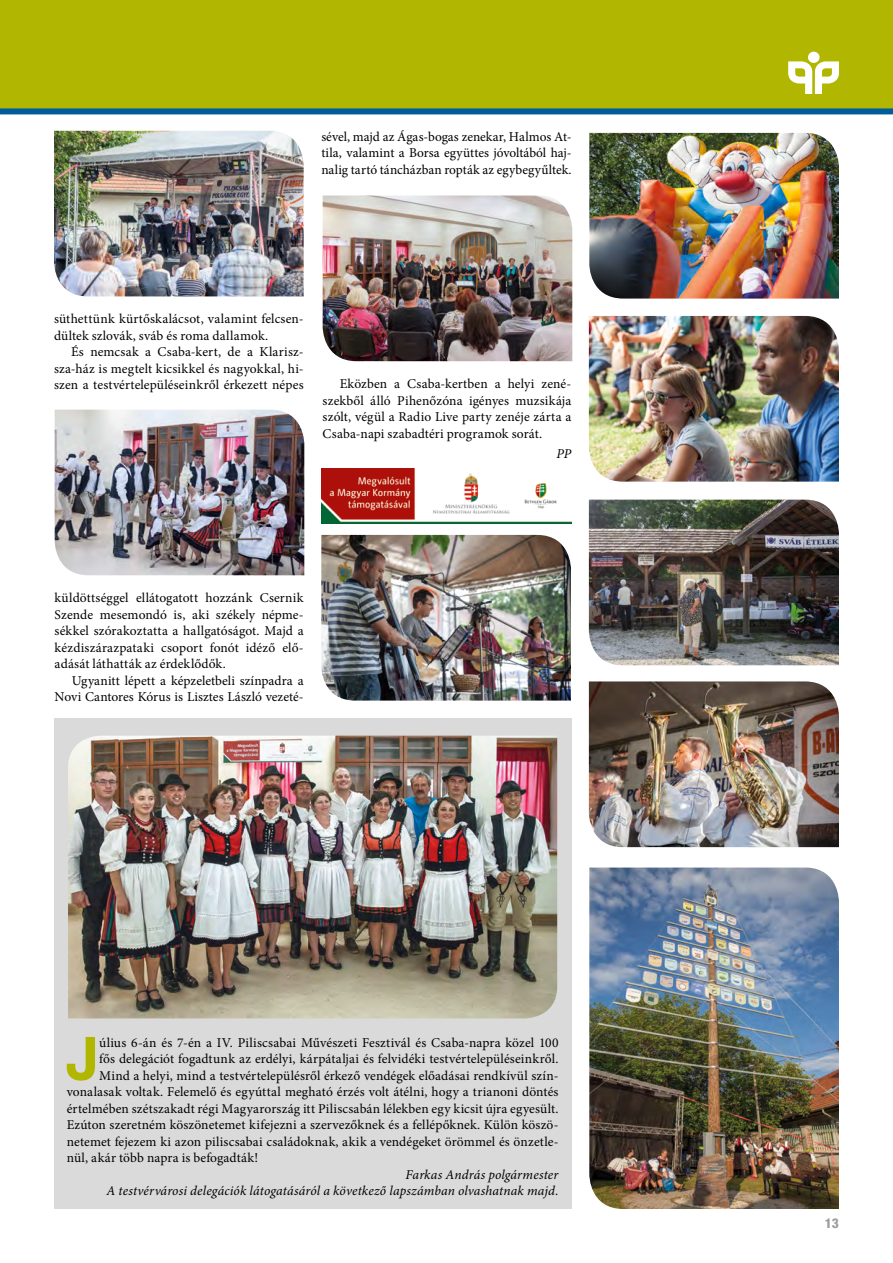
<style>
.page{position:relative;width:893px;height:1263px;background:#fff}
.page>*{position:absolute;margin:0;border:0;box-sizing:border-box;transform-origin:0 0}
.t1{font:700 59.7px "Helvetica Neue LT Pro";color:#b1b700}
.t2{font:13.5px/16.5px "Minion Pro";letter-spacing:.01em;color:#000;text-align:justify}
.t3{font:italic 13.5px/16.5px "Minion Pro";letter-spacing:.01em;color:#000;text-align:right}
.t4{font:800 condensed 13.5px "Helvetica Neue LT Pro";color:#9d9d9c}
</style>
<div class="page">
<div style="left:0;top:0;width:893px;height:108px;background:#b1b700"></div>
<div style="left:0;top:108px;width:893px;height:6px;background:#005c9a"></div>
<div style="left:54px;top:719px;width:517px;height:490px;background:#dadada"></div>
<img style="left:54px;top:131px;width:250px;height:165px">
<img style="left:589px;top:133px;width:250px;height:166px">
<img style="left:589px;top:867px;width:250px;height:342px">
<img style="left:55px;top:410px;width:249px;height:165px">
<img style="left:323px;top:196px;width:249px;height:165px">
<img style="left:321px;top:535px;width:250px;height:166px">
<img style="left:589px;top:681px;width:250px;height:166px">
<img style="left:589px;top:500px;width:250px;height:165px">
<img style="left:589px;top:316px;width:250px;height:166px">
<img style="left:322px;top:468px;width:249px;height:56px">
<img style="left:68px;top:736px;width:489px;height:282px">
<div style="left:808px;top:52px;width:12px;height:11px;background:#fff;border-radius:50%"></div>
<svg style="left:788px;top:60px;width:51px;height:34px"></svg>
<p class="t2" style="left:321px;top:128px;width:252px">sével, majd az Ágas-bogas zenekar, Halmos At&shy;tila, valamint a Borsa együttes jóvoltából haj&shy;nalig tartó táncházban ropták az egybegyűltek.</p>
<p class="t2" style="left:54px;top:311px;width:251px">süthettünk kürtőskalácsot, valamint felcsen&shy;dültek szlovák, sváb és roma dallamok.</p>
<p class="t2" style="left:54px;top:344px;width:251px;text-indent:17px">És nemcsak a Csaba-kert, de a Klaris - sza-ház is megtelt kicsikkel és nagyokkal, hi&shy;szen a testvértelepüléseinkről érkezett népes</p>
<p class="t2" style="left:323px;top:375px;width:250px;text-indent:17px">Eközben a Csaba-kertben a helyi zené&shy;szekből álló Pihenőzóna igényes muzsikája szólt, végül a Radio Live party zenéje zárta a Csaba-napi szabadtéri programok sorát.</p>
<p class="t3" style="left:557px;top:446px;width:16px">PP</p>
<p class="t2" style="left:55px;top:590px;width:250px">küldöttséggel ellátogatott hozzánk Csernik Szende mesemondó is, aki székely népme&shy;sékkel szórakoztatta a hallgatóságot. Majd a kézdiszárazpataki csoport fonót idéző elő&shy;adását láthatták az érdeklődők.</p>
<p class="t2" style="left:55px;top:672px;width:250px;text-align:right">Ugyanitt lépett a képzeletbeli színpadra a<br>Novi Cantores Kórus is Lisztes László vezeté-</p>
<h1 class="t1" style="left:66px;top:1021px;width:35px">J</h1>
<p class="t2" style="left:99px;top:1034px;width:461px">úlius 6-án és 7-én a IV. Piliscsabai Művészeti Fesztivál és Csaba-napra közel 100</p>
<p class="t2" style="left:99px;top:1050px;width:461px">fős delegációt fogadtunk az erdélyi, kárpátaljai és felvidéki testvértelepüléseinkről.</p>
<p class="t2" style="left:99px;top:1067px;width:461px">Mind a helyi, mind a testvértelepülésről érkező vendégek előadásai rendkívül szín-</p>
<p class="t2" style="left:67px;top:1083px;width:493px">vonalasak voltak. Felemelő és egyúttal megható érzés volt átélni, hogy a trianoni döntés</p>
<p class="t2" style="left:67px;top:1100px;width:493px">értelmében szétszakadt régi Magyarország itt Piliscsabán lélekben egy kicsit újra egyesült.</p>
<p class="t2" style="left:67px;top:1116px;width:493px">Ezúton szeretném köszönetemet kifejezni a szervezőknek és a fellépőknek. Külön köszö-</p>
<p class="t2" style="left:67px;top:1133px;width:493px">netemet fejezem ki azon piliscsabai családoknak, akik a vendégeket örömmel és önzetle-</p>
<p class="t2" style="left:67px;top:1149px;width:193px">nül, akár több napra is befogadták!</p>
<p class="t3" style="left:107px;top:1166px;width:453px">Farkas András polgármester<br>A testvérvárosi delegációk látogatásáról a következő lapszámban olvashatnak majd.</p>
<p class="t4" style="left:825px;top:1214px;width:16px">13</p>
</div>
